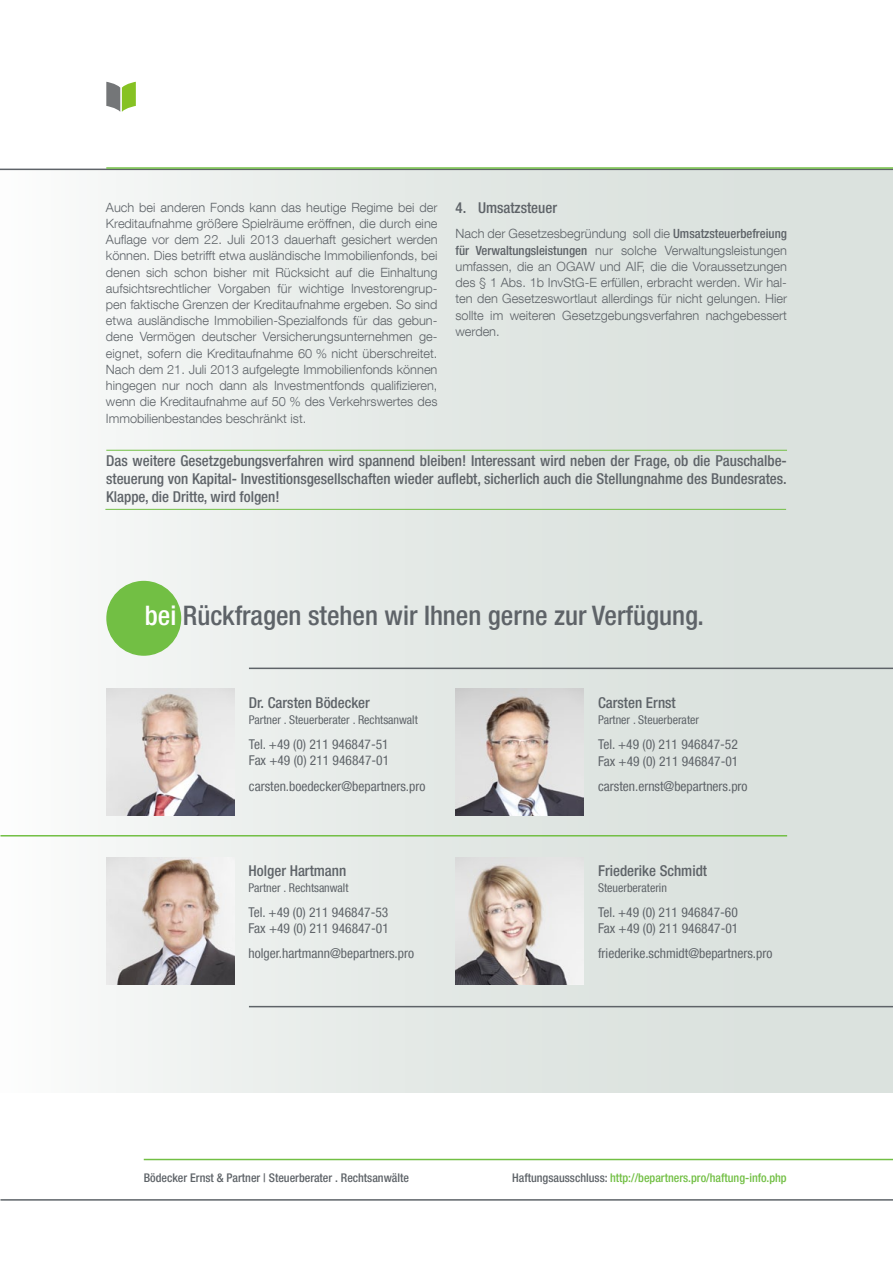
<style>
.page{position:relative;width:893px;height:1263px;background:#fff}
.page>*{position:absolute;margin:0;border:0;box-sizing:border-box;transform-origin:0 0}
.t1{font:500 condensed 27px "Helvetica Neue LT Com";color:#5e6368}
.t2{font:500 condensed 15px/18px "Helvetica Neue LT Com";color:#5e6368;text-align:justify}
.t3{font:condensed 13.5px/16.2px "Helvetica Neue LT Com";color:#5e6368}
.t4{font:300 12.75px/16.2px "Helvetica Neue LT Com";color:#5e6368;text-align:justify}
.t5{font:condensed 12px "Helvetica Neue LT Com";color:#5e6368}
.t6{font:500 condensed 12px "Helvetica Neue LT Com";color:#72bf44}
.t7{font:500 condensed 12px "Helvetica Neue LT Com";color:#5e6368}
.s1{font-weight:500;font-stretch:condensed}
.s2{color:#fff}
.s3{color:#5e6368}
</style>
<div class="page">
<hr style="left:144px;top:1159px;width:749px;height:1px;background:#72bf44">
<hr style="left:0;top:1199px;width:893px;height:1px;background:#5e6368">
<div style="left:0;top:170px;width:893px;height:923px;background:linear-gradient(to right,#f7f8f7,#d5ddd8)"></div>
<hr style="left:0;top:169px;width:893px;height:1px;background:#5e6368">
<hr style="left:106px;top:167px;width:787px;height:2px;background:#72bf44">
<svg style="left:106px;top:82px;width:30px;height:30px"></svg>
<hr style="left:106px;top:450px;width:681px;height:1px;background:#72bf44">
<hr style="left:105px;top:509px;width:681px;height:1px;background:#72bf44">
<div style="left:107px;top:582px;width:73px;height:73px;background:#72bf44;border-radius:50%"></div>
<div style="left:106px;top:581px;width:75px;height:75px;border:2px solid #72bf44;border-radius:50%"></div>
<hr style="left:249px;top:668px;width:644px;height:1px;background:#5e6368">
<hr style="left:249px;top:1006px;width:644px;height:1px;background:#5e6368">
<hr style="left:0;top:835px;width:787px;height:1px;background:#72bf44">
<img style="left:107px;top:688px;width:127px;height:128px">
<img style="left:107px;top:857px;width:127px;height:128px">
<img style="left:456px;top:688px;width:127px;height:128px">
<img style="left:456px;top:857px;width:127px;height:128px">
<p class="t4" style="left:106px;top:199px;width:333px">Auch bei anderen Fonds kann das heutige Regime bei der Kreditaufnahme größere Spielräume eröffnen, die durch eine Auflage vor dem 22. Juli 2013 dauerhaft gesichert werden können. Dies betrifft etwa ausländische Immobilienfonds, bei denen sich schon bisher mit Rücksicht auf die Einhaltung aufsichtsrechtlicher Vorgaben für wichtige Investorengrup&shy;pen faktische Grenzen der Kreditaufnahme ergeben. So sind etwa ausländische Immobilien-Spezialfonds für das gebun&shy;dene Vermögen deutscher Versicherungsunternehmen ge&shy;eignet, sofern die Kreditaufnahme 60 % nicht überschreitet.<br>Nach dem 21. Juli 2013 aufgelegte Immobilienfonds können hingegen nur noch dann als Investmentfonds qualifizieren, wenn die Kreditaufnahme auf 50 % des Verkehrswertes des Immobilienbestandes beschränkt ist.</p>
<p class="t2" style="left:455px;top:199px;width:103px">4. Umsatzsteuer</p>
<p class="t4" style="left:455px;top:226px;width:333px">Nach der Gesetzesbegründung soll die <span class="s1">Umsatzsteuerbefreiung für Verwaltungsleistungen</span> nur solche Verwaltungsleistungen umfassen, die an OGAW und AIF, die die Voraussetzungen des § 1 Abs. 1b InvStG-E erfüllen, erbracht werden. Wir hal&shy;ten den Gesetzeswortlaut allerdings für nicht gelungen. Hier sollte im weiteren Gesetzgebungsverfahren nachgebessert werden.</p>
<p class="t2" style="left:106px;top:451px;width:682px">Das weitere Gesetzgebungsverfahren wird spannend bleiben! Interessant wird neben der Frage, ob die Pauschalbe&shy;steuerung von Kapital- Investitionsgesellschaften wieder auflebt, sicherlich auch die Stellungnahme des Bundesrates.<br>Klappe, die Dritte, wird folgen!</p>
<h1 class="t1" style="left:145px;top:599px;width:561px"><span class="s2">bei</span> Rückfragen stehen wir Ihnen gerne zur Verfügung.</h1>
<p class="t2" style="left:249px;top:693px;width:122px">Dr. Carsten Bödecker</p>
<p class="t5" style="left:249px;top:713px;width:170px">Partner . Steuerberater . Rechtsanwalt</p>
<p class="t3" style="left:249px;top:736px;width:142px">Tel. +49 (0) 211 946847-51<br>Fax +49 (0) 211 946847-01</p>
<p class="t3" style="left:249px;top:777px;width:178px">carsten.boedecker@bepartners.pro</p>
<p class="t2" style="left:249px;top:861px;width:99px">Holger Hartmann</p>
<p class="t5" style="left:249px;top:880px;width:101px">Partner . Rechtsanwalt</p>
<p class="t3" style="left:249px;top:904px;width:142px">Tel. +49 (0) 211 946847-53<br>Fax +49 (0) 211 946847-01</p>
<p class="t3" style="left:249px;top:945px;width:167px">holger.hartmann@bepartners.pro</p>
<p class="t2" style="left:598px;top:693px;width:79px">Carsten Ernst</p>
<p class="t5" style="left:598px;top:713px;width:102px">Partner . Steuerberater</p>
<p class="t3" style="left:598px;top:736px;width:142px">Tel. +49 (0) 211 946847-52<br>Fax +49 (0) 211 946847-01</p>
<p class="t3" style="left:598px;top:778px;width:151px">carsten.ernst@bepartners.pro</p>
<p class="t2" style="left:598px;top:861px;width:110px">Friederike Schmidt</p>
<p class="t5" style="left:598px;top:880px;width:70px">Steuerberaterin</p>
<p class="t3" style="left:598px;top:904px;width:142px">Tel. +49 (0) 211 946847-60<br>Fax +49 (0) 211 946847-01</p>
<p class="t3" style="left:598px;top:945px;width:176px">friederike.schmidt@bepartners.pro</p>
<p class="t7" style="left:144px;top:1170px;width:267px">Bödecker Ernst &amp; Partner | Steuerberater . Rechtsanwälte</p>
<p class="t6" style="left:512px;top:1170px;width:276px"><span class="s3">Haftungsausschluss:</span> http://bepartners.pro/haftung-info.php</p>
</div>
